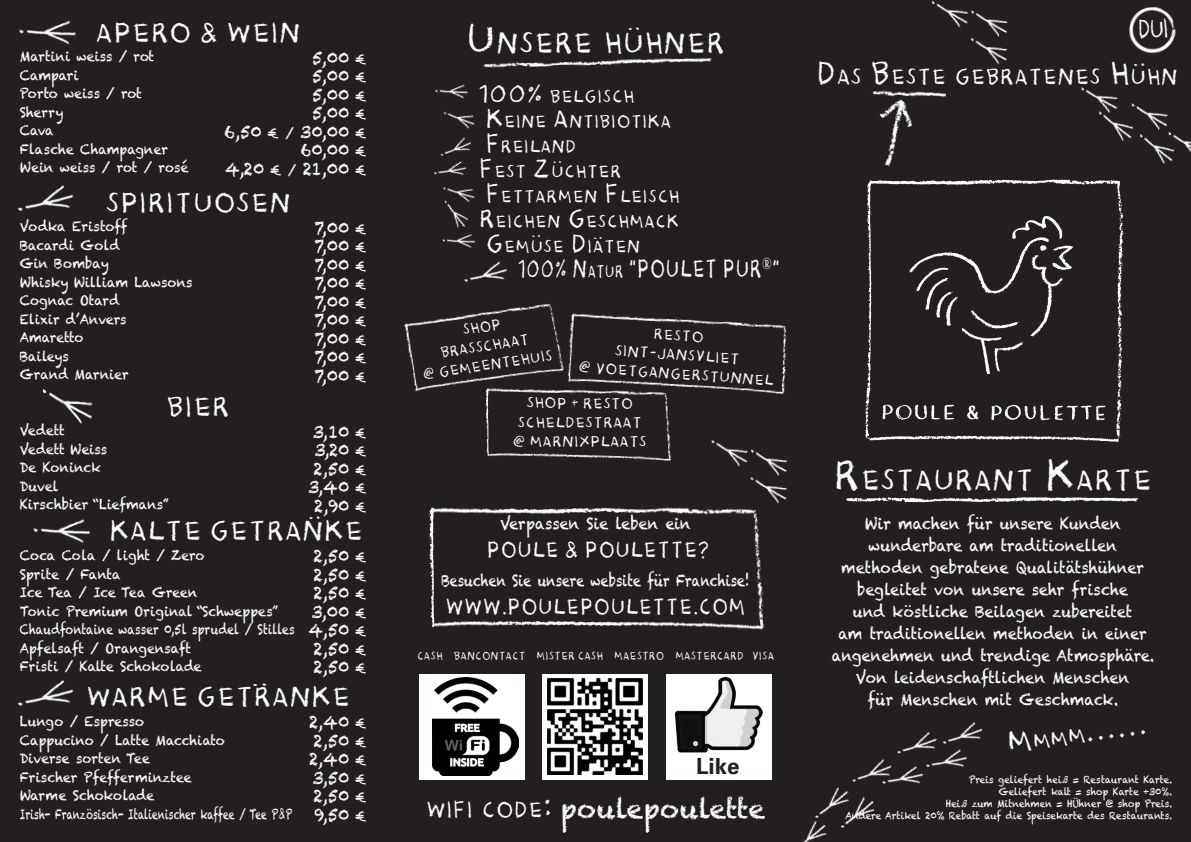
<style>
.page{position:relative;width:1191px;height:842px;background:#231f20}
.page>*{position:absolute;margin:0;border:0;box-sizing:border-box;transform-origin:0 0}
.t1{font:31.5px "Bacon Kingdom";color:#fff}
.t2{font:29.4px "Bacon Kingdom";color:#fff}
.t3{font:28px "Bacon Kingdom";color:#fff;scale:.71 1}
.t4{font:27px "Chalkduster";letter-spacing:.01em;color:#fff}
.t5{font:27px "Bacon Kingdom";color:#fff;scale:.75 1}
.t6{font:24px "Bacon Kingdom";color:#fff;scale:.9 1}
.t7{font:23.8px "Bacon Kingdom";color:#fff}
.t8{font:22.4px "Bacon Kingdom";color:#fff}
.t9{font:700 22.3px "Univers";color:#231f20}
.t10{font:22px "Bacon Kingdom";color:#fff;scale:.91 1}
.t11{font:18.9px "Bacon Kingdom";color:#fff}
.t12{font:17.6px/18.5px "Chalkduster";color:#fff;text-align:justify;scale:.92 1}
.t13{font:16.7px "Bacon Kingdom";color:#fff;scale:.91 1}
.t14{font:16px/22px "Chalkduster";color:#fff;text-align:center;scale:.9 1}
.t15{font:16px/19.2px "Bacon Kingdom";letter-spacing:-.005em;color:#fff;text-align:center}
.t16{font:16px "Chalkduster";color:#fff;scale:.79 1}
.t17{font:16px/19.2px "Bacon Kingdom";letter-spacing:-.005em;color:#fff;text-align:center;scale:.95 1}
.t18{font:13.7px/18.5px "Chalkduster";color:#fff;scale:.92 1}
.t19{font:12px "Bacon Kingdom";color:#fff;scale:.92 1}
.t20{font:10px/12px "Chalkduster";color:#fff;text-align:right;scale:.9 1}
.s1{font-size:13.7px}
.s2{font-family:"Bacon Kingdom";font-size:16px}
.s3{font-size:45px}
.s4{font-size:27px}
.s5{font-size:18.9px}
.s6{font-family:"Bacon Kingdom";font-size:23.8px}
.s7{font-family:"Bacon Kingdom";font-size:34px}
.s8{font-size:34px}
.s9{font-size:32px}
</style>
<div class="page">
<img style="left:865px;top:179px;width:259px;height:263px">
<img style="left:1063px;top:87px;width:128px;height:103px">
<img style="left:803px;top:722px;width:180px;height:120px">
<img style="left:932px;top:0;width:76px;height:65px">
<img style="left:711px;top:440px;width:77px;height:64px">
<img style="left:435px;top:84px;width:33px;height:15px">
<img style="left:433px;top:172px;width:36px;height:54px">
<img style="left:442px;top:226px;width:33px;height:22px">
<img style="left:437px;top:180px;width:38px;height:33px">
<img style="left:435px;top:137px;width:36px;height:38px">
<img style="left:443px;top:111px;width:32px;height:18px">
<img style="left:464px;top:261px;width:43px;height:21px">
<img style="left:420px;top:304px;width:127px;height:21px">
<img style="left:420px;top:370px;width:127px;height:21px">
<img style="left:404px;top:322px;width:16px;height:69px">
<img style="left:547px;top:303px;width:17px;height:69px">
<img style="left:578px;top:314px;width:206px;height:14px">
<img style="left:578px;top:378px;width:202px;height:16px">
<img style="left:568px;top:313px;width:10px;height:69px">
<img style="left:780px;top:326px;width:6px;height:68px">
<img style="left:490px;top:386px;width:177px;height:10px">
<img style="left:487px;top:453px;width:175px;height:8px">
<img style="left:484px;top:386px;width:6px;height:70px">
<img style="left:662px;top:393px;width:12px;height:68px">
<img style="left:438px;top:503px;width:319px;height:12px">
<img style="left:438px;top:621px;width:311px;height:8px">
<img style="left:429px;top:507px;width:9px;height:120px">
<img style="left:749px;top:510px;width:16px;height:120px">
<img style="left:885px;top:128px;width:13px;height:38px">
<img style="left:871px;top:90px;width:75px;height:7px">
<img style="left:483px;top:58px;width:229px;height:10px">
<img style="left:846px;top:497px;width:293px;height:6px">
<img style="left:893px;top:96px;width:26px;height:33px">
<img style="left:876px;top:92px;width:34px;height:32px">
<div style="left:420px;top:674px;width:105px;height:105px;background:#fff"></div>
<img style="left:433px;top:677px;width:85px;height:99px">
<div style="left:543px;top:674px;width:105px;height:105px;background:#fff"></div>
<img style="left:547px;top:678px;width:96px;height:96px">
<div style="left:666px;top:674px;width:105px;height:105px;background:#fff"></div>
<img style="left:675px;top:677px;width:87px;height:75px">
<img style="left:19px;top:20px;width:57px;height:25px">
<img style="left:17px;top:185px;width:57px;height:26px">
<img style="left:17px;top:680px;width:57px;height:26px">
<img style="left:33px;top:519px;width:57px;height:24px">
<img style="left:42px;top:389px;width:51px;height:35px">
<img style="left:1129px;top:6px;width:47px;height:48px">
<svg style="left:1139px;top:18px;width:28px;height:21px"></svg>
<h2 class="t2" style="left:96px;top:18px;width:207px">APERO &amp; WEIN</h2>
<p class="t18" style="left:20px;top:47px;width:185px">Martini weiss / rot<br>Campari<br>Porto weiss / rot<br>Sherry<br>Cava<br>Flasche Champagner<br>Wein weiss / rot / rosé</p>
<p class="t12" style="left:224px;top:49px;width:156px;text-align:right">5,00 <span class="s1">€<br></span>5,00 <span class="s1">€<br></span>5,00 <span class="s1">€<br></span>5,00 <span class="s1">€<br></span>6,50 <span class="s1">€ /</span> 30,00 <span class="s1">€<br></span>60,00 <span class="s1">€<br></span>4,20 <span class="s1">€ /</span> 21,00 <span class="s1">€</span></p>
<h2 class="t2" style="left:105px;top:187px;width:187px">SPIRITUOSEN</h2>
<p class="t18" style="left:20px;top:217px;width:189px">Vodka Eristoff<br>Bacardi Gold<br>Gin Bombay<br>Whisky William Lawsons<br>Cognac Otard<br>Elixir d’Anvers<br>Amaretto<br>Baileys<br>Grand Marnier</p>
<h2 class="t2" style="left:166px;top:392px;width:65px">BIER</h2>
<p class="t12" style="left:314px;top:218px;width:58px">7,00 <span class="s1">€ </span>7,00 <span class="s1">€ </span>7,00 <span class="s1">€ </span>7,00 <span class="s1">€ </span>7,00 <span class="s1">€ </span>7,00 <span class="s1">€ </span>7,00 <span class="s1">€ </span>7,00 <span class="s1">€ </span>7,00 <span class="s1">€</span></p>
<p class="t18" style="left:20px;top:421px;width:163px">Vedett<br>Vedett Weiss<br>De Koninck<br>Duvel<br>Kirschbier “Liefmans”</p>
<p class="t12" style="left:308px;top:423px;width:65px;text-align:center">3,10 <span class="s1">€<br></span>3,20 <span class="s1">€<br></span>2,50 <span class="s1">€<br></span>3,40 <span class="s1">€<br></span>2,90 <span class="s1">€</span></p>
<h3 class="t10" style="left:327px;top:515px;width:7px;rotate:90deg">:</h3>
<h2 class="t2" style="left:109px;top:516px;width:256px">KALTE GETRANKE</h2>
<p class="t18" style="left:20px;top:546px;width:300px">Coca Cola / light / Zero<br>Sprite / Fanta<br>Ice Tea / Ice Tea Green<br>Tonic Premium Original “Schweppes”<br>Chaudfontaine wasser 0,5l sprudel / Stilles<br>Apfelsaft / Orangensaft<br>Fristi / Kalte Schokolade</p>
<p class="t12" style="left:308px;top:547px;width:65px">2,50 <span class="s1">€ </span>2,50 <span class="s1">€ </span>2,50 <span class="s1">€ </span>3,00 <span class="s1">€ </span>4,50 <span class="s1">€ </span>2,50 <span class="s1">€ </span>2,50 <span class="s1">€</span></p>
<h2 class="t2" style="left:86px;top:682px;width:266px">WARME GETRANKE</h2>
<h3 class="t3" style="left:275px;top:682px;width:9px;rotate:90deg">:</h3>
<p class="t18" style="left:20px;top:712px;width:298px">Lungo / Espresso<br>Cappucino / Latte Macchiato<br>Diverse sorten Tee<br>Frischer Pfefferminztee<br>Warme Schokolade<br>Irish- Französisch- Italienischer kaffee / Tee P<span class="s2">&amp;</span>P</p>
<p class="t12" style="left:309px;top:713px;width:64px">2,40 <span class="s1">€ </span>2,50 <span class="s1">€ </span>2,40 <span class="s1">€ </span>3,50 <span class="s1">€ </span>2,50 <span class="s1">€ </span>9,50 <span class="s1">€</span></p>
<h1 class="t1" style="left:465px;top:27px;width:261px"><span class="s3">U</span>nsere huhner</h1>
<h3 class="t10" style="left:646px;top:26px;width:7px;rotate:90deg">:</h3>
<h3 class="t11" style="left:479px;top:86px;width:155px"><span class="s4">100%</span> belgisch</h3>
<h3 class="t11" style="left:485px;top:111px;width:188px"><span class="s4">K</span>eine <span class="s4">A</span>ntibiotika</h3>
<h3 class="t11" style="left:485px;top:136px;width:90px"><span class="s4">F</span>reiland</h3>
<h3 class="t11" style="left:479px;top:161px;width:144px"><span class="s4">F</span>est <span class="s4">Z</span>uchter</h3>
<h3 class="t11" style="left:485px;top:186px;width:194px"><span class="s4">F</span>ettarmen <span class="s4">F</span>leisch</h3>
<h3 class="t11" style="left:479px;top:211px;width:200px"><span class="s4">R</span>eichen <span class="s4">G</span> eschmack</h3>
<h3 class="t11" style="left:485px;top:236px;width:157px"><span class="s4">G</span> emuse <span class="s4">D</span>iaten</h3>
<h3 class="t5" style="left:518px;top:254px;width:195px">100% N<span class="s5">atur</span> “POULET</h3>
<h3 class="t5" style="left:722px;top:254px;width:78px">PUR<sup>®</sup>”</h3>
<p class="t13" style="left:566px;top:160px;width:6px;rotate:90deg">:</p>
<p class="t13" style="left:545px;top:234px;width:6px;rotate:90deg">:</p>
<p class="t13" style="left:607px;top:236px;width:6px;rotate:90deg">:</p>
<p class="t17" style="left:416px;top:327px;width:140px;rotate:-8deg">SHOP<br>BRASSCHAAT<br>@ GEMEENTEHUIS</p>
<p class="t15" style="left:581px;top:320px;width:198px;rotate:4deg">RESTO<br>SINT-JANSVLIET<br>@ VOETGANGERSTUNNEL</p>
<p class="t15" style="left:512px;top:394px;width:136px">SHOP + RESTO<br>SCHELDESTRAAT @ MARNIXPLAATS</p>
<p class="t14" style="left:500px;top:512px;width:213px">Verpassen Sie leben ein</p>
<h3 class="t6" style="left:486px;top:537px;width:249px">POULE &amp; POULETTE?</h3>
<p class="t16" style="left:441px;top:571px;width:392px">Besuchen Sie unsere website für Franchise!</p>
<h3 class="t6" style="left:445px;top:594px;width:335px">WWW.POULEPOULETTE.COM</h3>
<p class="t19" style="left:417px;top:650px;width:389px">CASH BANCONTACT MISTER CASH MAESTRO MASTERCARD VISA</p>
<h3 class="t9" style="left:696px;top:753px;width:45px">Like</h3>
<h3 class="t4" style="left:426px;top:793px;width:341px"><span class="s6">wif i cod e</span><span class="s7">:</span> poulepoulette</h3>
<h3 class="t7" style="left:816px;top:64px;width:363px"><span class="s8">D</span>as <span class="s8">B</span>este gebratenes <span class="s8">H</span>uhn</h3>
<h3 class="t10" style="left:1151px;top:62px;width:7px;rotate:90deg">:</h3>
<h1 class="t1" style="left:833px;top:464px;width:320px"><span class="s3">R</span>estaurant <span class="s3">K</span>arte</h1>
<p class="t14" style="left:831px;top:512px;width:360px">Wir machen für unsere Kunden wunderbare am traditionellen methoden gebratene Qualitätshühner begleitet von unsere sehr frische<br>und köstliche Beilagen zubereitet<br>am traditionellen methoden in einer angenehmen und trendige Atmosphäre.<br>Von leidenschaftlichen Menschen<br>für Menschen mit Geschmack.</p>
<h3 class="t8" style="left:1006px;top:735px;width:38px;rotate:-8deg"><span class="s9">M</span>mmm</h3>
<p class="t20" style="left:845px;top:773px;width:364px">Preis geliefert heiß = Restaurant Karte.<br>Geliefert kalt = shop Karte +30%.<br>Heiß zum Mitnehmen = HÜhner @ shop Preis.<br>Andere Artikel 20% Rebatt auf die Speisekarte des Restaurants.</p>
</div>
